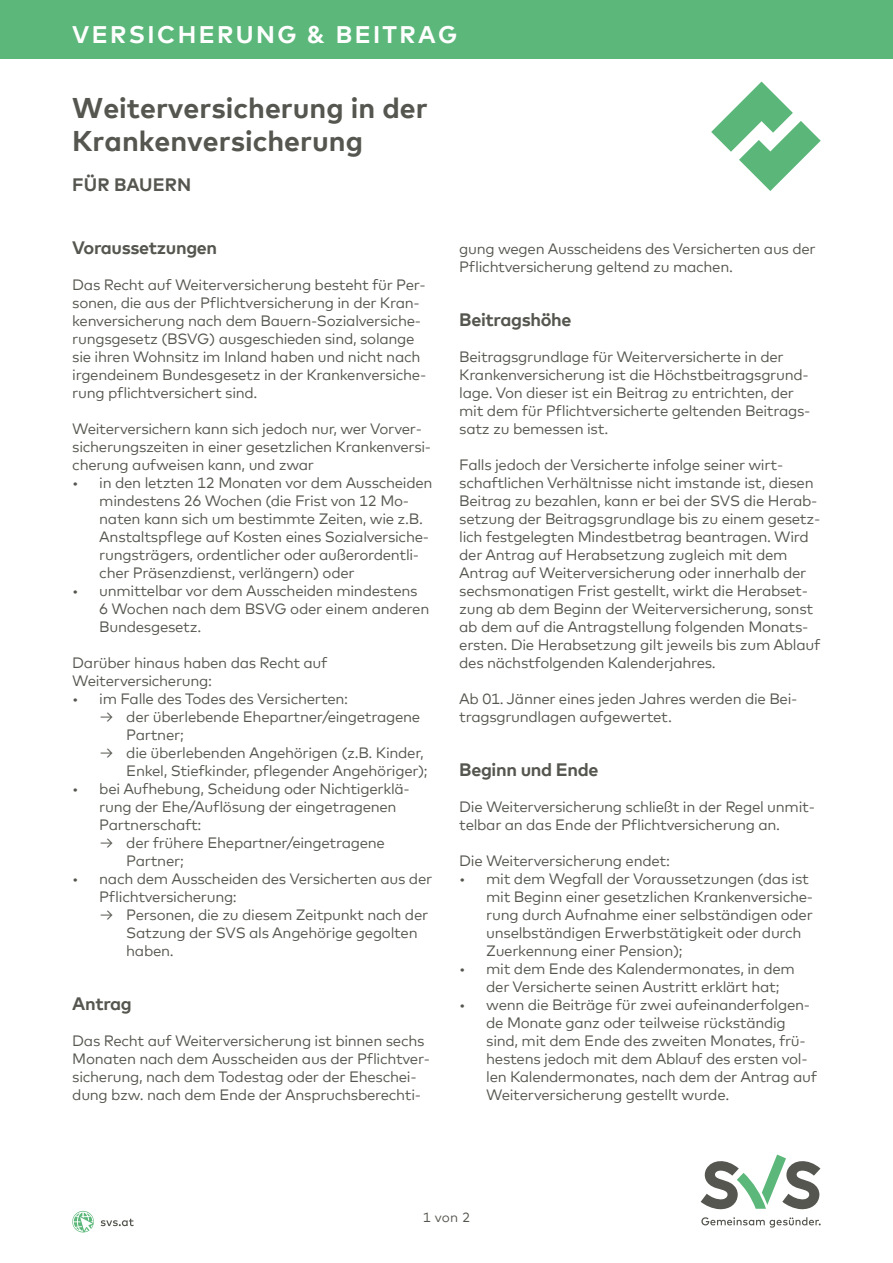
<style>
.page{position:relative;width:893px;height:1263px;background:#fff}
.page>*{position:absolute;margin:0;border:0;box-sizing:border-box;transform-origin:0 0}
.t1{font:700 28.5px/33px "Mark Offc Pro";color:#565650}
.t2{font:700 24px "Mark Offc Pro";letter-spacing:.1em;color:#fff}
.t3{font:700 18px "Mark Offc Pro";letter-spacing:-.02em;color:#565650}
.t4{font:700 18px "Mark Offc Pro";color:#565650}
.t5{font:15px/18px "Mark Offc Pro";letter-spacing:-.02em;color:#565650}
.t6{font:13.5px "Mark Offc Pro";color:#565650}
</style>
<div class="page">
<svg style="left:701px;top:1154px;width:119px;height:56px"></svg>
<svg style="left:701px;top:1217px;width:120px;height:10px"></svg>
<svg style="left:72px;top:1211px;width:22px;height:21px"></svg>
<svg style="left:101px;top:1219px;width:33px;height:7px"></svg>
<div style="left:0;top:0;width:893px;height:59px;background:#5cb77a"></div>
<svg style="left:711px;top:82px;width:110px;height:109px"></svg>
<h2 class="t2" style="left:72px;top:16px;width:387px">VERSICHERUNG &amp; BEITRAG</h2>
<h1 class="t1" style="left:72px;top:89px;width:357px">Weiterversicherung in der<br>Krankenversicherung</h1>
<p class="t4" style="left:72px;top:171px;width:120px">FÜR BAUERN</p>
<p class="t3" style="left:72px;top:234px;width:146px">Voraussetzungen</p>
<p class="t5" style="left:72px;top:275px;width:355px">Das Recht auf Weiterversicherung besteht für Per&shy;sonen, die aus der Pflichtversicherung in der Kran&shy;kenversicherung nach dem Bauern-Sozialversiche&shy;rungsgesetz (BSVG) ausgeschieden sind, solange sie ihren Wohnsitz im Inland haben und nicht nach irgendeinem Bundesgesetz in der Krankenversiche&shy;rung pflichtversichert sind.</p>
<p class="t5" style="left:72px;top:419px;width:360px">Weiterversichern kann sich jedoch nur, wer Vorver&shy;sicherungszeiten in einer gesetzlichen Krankenversi&shy;cherung aufweisen kann, und zwar</p>
<p class="t5" style="left:99px;top:473px;width:335px;text-indent:-27px">• in den letzten 12 Monaten vor dem Ausscheiden mindestens 26 Wochen (die Frist von 12 Mo&shy;naten kann sich um bestimmte Zeiten, wie z.B.<br>Anstaltspflege auf Kosten eines Sozialversiche&shy;rungsträgers, ordentlicher oder außerordentli&shy;cher Präsenzdienst, verlängern) oder</p>
<p class="t5" style="left:99px;top:581px;width:332px;text-indent:-27px">• unmittelbar vor dem Ausscheiden mindestens<br>6 Wochen nach dem BSVG oder einem anderen<br>Bundesgesetz.</p>
<p class="t5" style="left:72px;top:653px;width:257px">Darüber hinaus haben das Recht auf<br>Weiterversicherung:</p>
<p class="t5" style="left:72px;top:689px;width:277px">• im Falle des Todes des Versicherten:</p>
<p class="t5" style="left:126px;top:707px;width:295px;text-indent:-27px">→ der überlebende Ehepartner/eingetragene<br>Partner;</p>
<p class="t5" style="left:99px;top:743px;width:330px;text-align:right">→ die überlebenden Angehörigen (z.B. Kinder,<br>Enkel, Stiefkinder, pflegender Angehöriger);</p>
<p class="t5" style="left:99px;top:779px;width:312px;text-indent:-27px">• bei Aufhebung, Scheidung oder Nichtigerklä&shy;rung der Ehe/Auflösung der eingetragenen<br>Partnerschaft:</p>
<p class="t5" style="left:126px;top:833px;width:260px;text-indent:-27px">→ der frühere Ehepartner/eingetragene<br>Partner;</p>
<p class="t5" style="left:99px;top:869px;width:335px;text-indent:-27px">• nach dem Ausscheiden des Versicherten aus der<br>Pflichtversicherung:</p>
<p class="t5" style="left:126px;top:905px;width:304px;text-indent:-27px">→ Personen, die zu diesem Zeitpunkt nach der<br>Satzung der SVS als Angehörige gegolten haben.</p>
<p class="t3" style="left:72px;top:990px;width:61px">Antrag</p>
<p class="t5" style="left:72px;top:1031px;width:359px">Das Recht auf Weiterversicherung ist binnen sechs Monaten nach dem Ausscheiden aus der Pflichtver&shy;sicherung, nach dem Todestag oder der Eheschei&shy;dung bzw. nach dem Ende der Anspruchsberechti-</p>
<p class="t5" style="left:459px;top:239px;width:358px">gung wegen Ausscheidens des Versicherten aus der<br>Pflichtversicherung geltend zu machen.</p>
<p class="t3" style="left:459px;top:306px;width:114px">Beitragshöhe</p>
<p class="t5" style="left:459px;top:347px;width:353px">Beitragsgrundlage für Weiterversicherte in der Krankenversicherung ist die Höchstbeitragsgrund&shy;lage. Von dieser ist ein Beitrag zu entrichten, der mit dem für Pflichtversicherte geltenden Beitrags&shy;satz zu bemessen ist.</p>
<p class="t5" style="left:459px;top:455px;width:363px">Falls jedoch der Versicherte infolge seiner wirt&shy;schaftlichen Verhältnisse nicht imstande ist, diesen Beitrag zu bezahlen, kann er bei der SVS die Herab&shy;setzung der Beitragsgrundlage bis zu einem gesetz&shy;lich festgelegten Mindestbetrag beantragen. Wird der Antrag auf Herabsetzung zugleich mit dem Antrag auf Weiterversicherung oder innerhalb der sechsmonatigen Frist gestellt, wirkt die Herabset&shy;zung ab dem Beginn der Weiterversicherung, sonst ab dem auf die Antragstellung folgenden Monats&shy;ersten. Die Herabsetzung gilt jeweils bis zum Ablauf des nächstfolgenden Kalenderjahres.</p>
<p class="t5" style="left:459px;top:689px;width:340px">Ab 01. Jänner eines jeden Jahres werden die Bei&shy;tragsgrundlagen aufgewertet.</p>
<p class="t3" style="left:459px;top:756px;width:141px">Beginn und Ende</p>
<p class="t5" style="left:459px;top:797px;width:357px">Die Weiterversicherung schließt in der Regel unmit&shy;telbar an das Ende der Pflichtversicherung an.</p>
<p class="t5" style="left:459px;top:851px;width:212px">Die Weiterversicherung endet:</p>
<p class="t5" style="left:486px;top:869px;width:328px;text-indent:-27px">• mit dem Wegfall der Voraussetzungen (das ist mit Beginn einer gesetzlichen Krankenversiche&shy;rung durch Aufnahme einer selbständigen oder unselbständigen Erwerbstätigkeit oder durch Zuerkennung einer Pension);</p>
<p class="t5" style="left:486px;top:959px;width:310px;text-indent:-27px">• mit dem Ende des Kalendermonates, in dem der Versicherte seinen Austritt erklärt hat;</p>
<p class="t5" style="left:486px;top:995px;width:333px;text-indent:-27px">• wenn die Beiträge für zwei aufeinanderfolgen&shy;de Monate ganz oder teilweise rückständig sind, mit dem Ende des zweiten Monates, frü&shy;hestens jedoch mit dem Ablauf des ersten vol&shy;len Kalendermonates, nach dem der Antrag auf Weiterversicherung gestellt wurde.</p>
<p class="t6" style="left:423px;top:1207px;width:49px">1 von 2</p>
</div>
